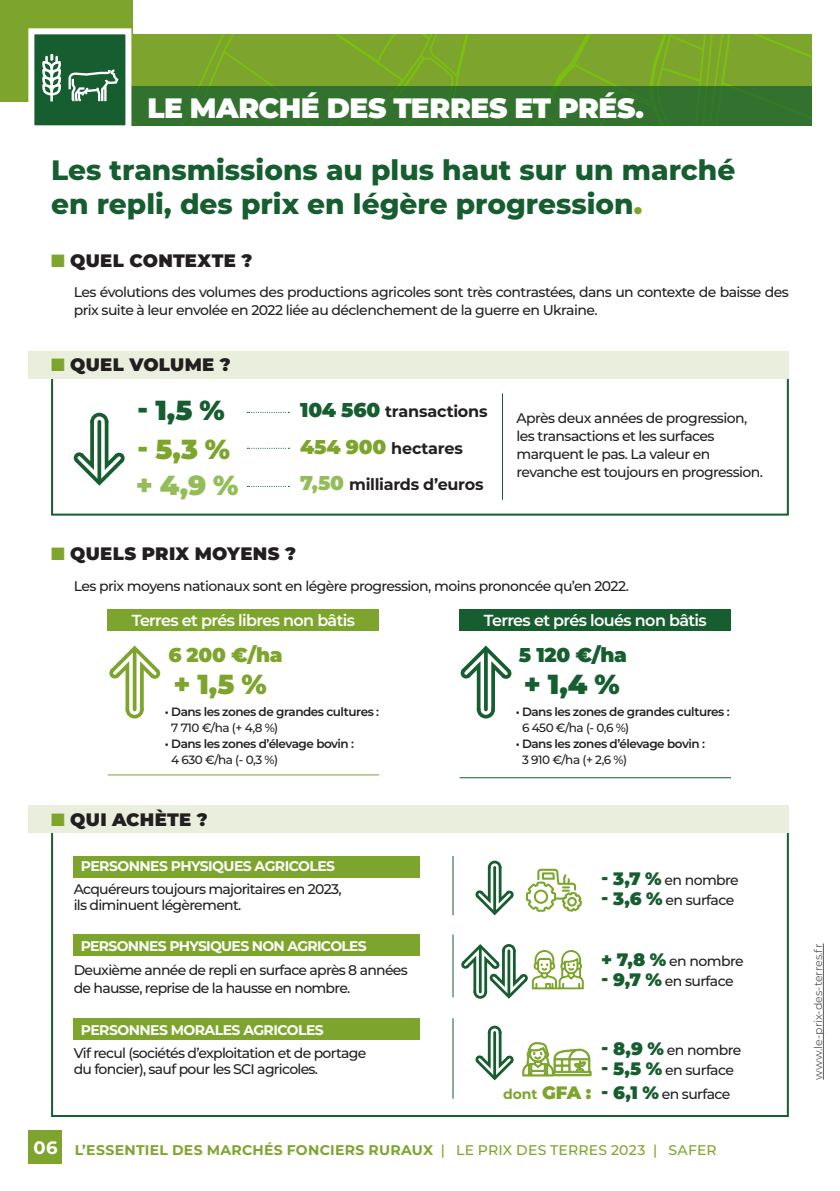
<style>
.page{position:relative;width:840px;height:1191px;background:#fff}
.page>*{position:absolute;margin:0;border:0;box-sizing:border-box;transform-origin:0 0}
.t1{font:800 28px/33.6px "Montserrat";color:#165d30}
.t2{font:900 28px "Montserrat";letter-spacing:-.015em;color:#fff}
.t3{font:900 27.6px "Montserrat";color:#7da52d}
.t4{font:900 27.6px "Montserrat";color:#165d30}
.t5{font:900 27.6px "Montserrat";color:#93bd59}
.t6{font:900 20px "Montserrat";color:#7da52d}
.t7{font:900 20px "Montserrat";color:#165d30}
.t8{font:900 18px "Montserrat";letter-spacing:.015em;color:#231f20}
.t9{font:700 16px "Montserrat";letter-spacing:-.02em;color:#231f20}
.t10{font:600 16px "Montserrat";letter-spacing:-.04em;color:#fff}
.t11{font:500 14px/18px "Montserrat";letter-spacing:-.04em;color:#231f20}
.t12{font:700 14px "Montserrat";letter-spacing:-.04em;color:#fff}
.t13{font:700 14px "Montserrat";letter-spacing:.02em;color:#7da52d}
.t14{font:600 12px "Montserrat";letter-spacing:-.04em;color:#231f20}
.t15{font:500 12px "Montserrat";letter-spacing:-.04em;color:#231f20}
.t16{font:11px "Montserrat";color:#57585a}
.s1{font-weight:900;color:#7da52d}
.s2{color:#7da52d}
.s3{font-weight:900;font-size:20px;color:#165d30}
.s4{font-weight:900;font-size:20px;color:#7da52d}
.s5{font-weight:900;font-size:20px;color:#93bd59}
.s6{font-weight:900;font-size:18px;color:#165d30}
.s7{font-weight:700;color:#7da52d}
.s8{font-weight:900;font-size:18px;color:#7da52d}
.s9{font-size:18px;color:#fff}
.s10{font-weight:500}
</style>
<div class="page">
<hr style="left:822px;top:943px;width:1px;height:136px;background:#57585a">
<div style="left:0;top:0;width:132px;height:101px;background:#7da52d"></div>
<div style="left:28px;top:28px;width:103px;height:103px;background:#165d30;border:6px solid #fff"></div>
<div style="left:29px;top:1130px;width:33px;height:34px;background:#7da52d"></div>
<div style="left:108px;top:609px;width:271px;height:22px;background:#7da52d"></div>
<hr style="left:108px;top:774px;width:271px;height:1px;background:#7da52d">
<svg style="left:109px;top:645px;width:51px;height:73px"></svg>
<div style="left:459px;top:609px;width:271px;height:22px;background:#165d30"></div>
<hr style="left:459px;top:777px;width:271px;height:1px;background:#165d30">
<svg style="left:460px;top:645px;width:51px;height:73px"></svg>
<svg style="left:68px;top:34px;width:743px;height:91px;background:#5a8e2f"></svg>
<svg style="left:42px;top:54px;width:19px;height:47px"></svg>
<div style="left:51px;top:368px;width:737px;height:147px;border:2px solid #165d30"></div>
<hr style="left:501px;top:393px;width:1px;height:107px;background:#165d30">
<svg style="left:247px;top:412px;width:42px;height:1px"></svg>
<svg style="left:247px;top:448px;width:42px;height:1px"></svg>
<svg style="left:247px;top:486px;width:42px;height:1px"></svg>
<svg style="left:74px;top:413px;width:50px;height:73px"></svg>
<div style="left:28px;top:352px;width:760px;height:27px;background:#e9efdc"></div>
<div style="left:28px;top:805px;width:760px;height:28px;background:#e9efdc"></div>
<svg style="left:475px;top:860px;width:38px;height:55px"></svg>
<hr style="left:452px;top:856px;width:1px;height:59px;background:#165d30">
<svg style="left:525px;top:868px;width:57px;height:43px"></svg>
<div style="left:74px;top:934px;width:346px;height:22px;background:#7da52d"></div>
<hr style="left:452px;top:934px;width:1px;height:63px;background:#165d30">
<div style="left:74px;top:856px;width:346px;height:21px;background:#7da52d"></div>
<div style="left:74px;top:1018px;width:346px;height:22px;background:#7da52d"></div>
<hr style="left:452px;top:1018px;width:1px;height:80px;background:#165d30">
<svg style="left:522px;top:1042px;width:69px;height:34px"></svg>
<svg style="left:461px;top:944px;width:122px;height:54px"></svg>
<svg style="left:475px;top:1025px;width:38px;height:55px"></svg>
<h1 class="t2" style="left:147px;top:87px;width:497px">LE MARCHÉ DES TERRES ET PRÉS.</h1>
<h1 class="t1" style="left:51px;top:152px;width:685px">Les transmissions au plus haut sur un marché en repli, des prix en légère progression<span class="s1">.</span></h1>
<p class="t8" style="left:51px;top:247px;width:203px"><span class="s2">■</span> QUEL CONTEXTE ?</p>
<p class="t11" style="left:74px;top:282px;width:716px">Les évolutions des volumes des productions agricoles sont très contrastées, dans un contexte de baisse des prix suite à leur envolée en 2022 liée au déclenchement de la guerre en Ukraine.</p>
<p class="t8" style="left:51px;top:351px;width:181px"><span class="s2">■</span> QUEL VOLUME ?</p>
<h2 class="t4" style="left:137px;top:389px;width:89px">- 1,5 %</h2>
<p class="t9" style="left:300px;top:400px;width:189px"><span class="s3">104 560</span> transactions</p>
<p class="t9" style="left:300px;top:437px;width:164px"><span class="s4">454 900</span> hectares</p>
<p class="t9" style="left:300px;top:473px;width:185px"><span class="s5">7,50</span> milliards d’euros</p>
<h2 class="t3" style="left:137px;top:428px;width:94px">- 5,3 %</h2>
<h2 class="t5" style="left:136px;top:464px;width:104px">+ 4,9 %</h2>
<p class="t11" style="left:516px;top:408px;width:248px">Après deux années de progression, les transactions et les surfaces marquent le pas. La valeur en revanche est toujours en progression.</p>
<p class="t8" style="left:51px;top:540px;width:246px"><span class="s2">■</span> QUELS PRIX MOYENS ?</p>
<p class="t11" style="left:74px;top:576px;width:556px">Les prix moyens nationaux sont en légère progression, moins prononcée qu’en 2022.</p>
<p class="t10" style="left:132px;top:609px;width:224px">Terres et prés libres non bâtis</p>
<h3 class="t6" style="left:168px;top:640px;width:116px">6 200 €/ha</h3>
<h2 class="t3" style="left:173px;top:663px;width:95px">+ 1,5 %</h2>
<p class="t14" style="left:165px;top:703px;width:215px">• Dans les zones de grandes cultures :</p>
<p class="t15" style="left:171px;top:719px;width:108px">7 710 €/ha (+ 4,8 %)</p>
<p class="t14" style="left:165px;top:735px;width:191px">• Dans les zones d’élevage bovin :</p>
<p class="t15" style="left:171px;top:751px;width:108px">4 630 €/ha (- 0,3 %)</p>
<p class="t8" style="left:51px;top:806px;width:158px"><span class="s2">■</span> QUI ACHÈTE ?</p>
<p class="t12" style="left:81px;top:856px;width:256px">PERSONNES PHYSIQUES AGRICOLES</p>
<p class="t11" style="left:74px;top:881px;width:269px;line-height:16px">Acquéreurs toujours majoritaires en 2023, ils diminuent légèrement.</p>
<p class="t12" style="left:81px;top:935px;width:287px">PERSONNES PHYSIQUES NON AGRICOLES</p>
<p class="t11" style="left:74px;top:960px;width:335px">Deuxième année de repli en surface après 8 années de hausse, reprise de la hausse en nombre.</p>
<p class="t12" style="left:81px;top:1019px;width:244px">PERSONNES MORALES AGRICOLES</p>
<p class="t11" style="left:74px;top:1044px;width:294px;line-height:16px">Vif recul (sociétés d’exploitation et de portage du foncier), sauf pour les SCI agricoles.</p>
<p class="t10" style="left:483px;top:609px;width:224px">Terres et prés loués non bâtis</p>
<h3 class="t7" style="left:518px;top:640px;width:109px">5 120 €/ha</h3>
<h2 class="t4" style="left:523px;top:663px;width:97px">+ 1,4 %</h2>
<p class="t14" style="left:515px;top:703px;width:215px">• Dans les zones de grandes cultures :</p>
<p class="t15" style="left:521px;top:719px;width:108px">6 450 €/ha (- 0,6 %)</p>
<p class="t14" style="left:515px;top:735px;width:191px">• Dans les zones d’élevage bovin :</p>
<p class="t15" style="left:521px;top:751px;width:106px">3 910 €/ha (+ 2,6 %)</p>
<p class="t11" style="left:601px;top:870px;width:139px"><span class="s6">- 3,7 %</span> en nombre</p>
<p class="t11" style="left:601px;top:890px;width:134px"><span class="s6">- 3,6 %</span> en surface</p>
<p class="t11" style="left:601px;top:951px;width:144px"><span class="s6">+ 7,8 %</span> en nombre</p>
<p class="t11" style="left:601px;top:971px;width:134px"><span class="s6">- 9,7 %</span> en surface</p>
<p class="t11" style="left:601px;top:1040px;width:141px"><span class="s6">- 8,9 %</span> en nombre</p>
<p class="t11" style="left:503px;top:1057px;width:232px;line-height:23.8px;text-align:right"><span class="s6">- 5,5 %</span> en surface<br><span class="s7">dont</span> <span class="s8">GFA :</span> <span class="s6">- 6,1 %</span> en surface</p>
<p class="t13" style="left:33px;top:1139px;width:684px"><span class="s9">06</span> L’ESSENTIEL DES MARCHÉS FONCIERS RURAUX <span class="s10">| LE PRIX DES TERRES 2023 | SAFER</span></p>
<p class="t16" style="left:810px;top:1079px;width:138px;rotate:-90deg">www.le-prix-des-terres.fr</p>
</div>
